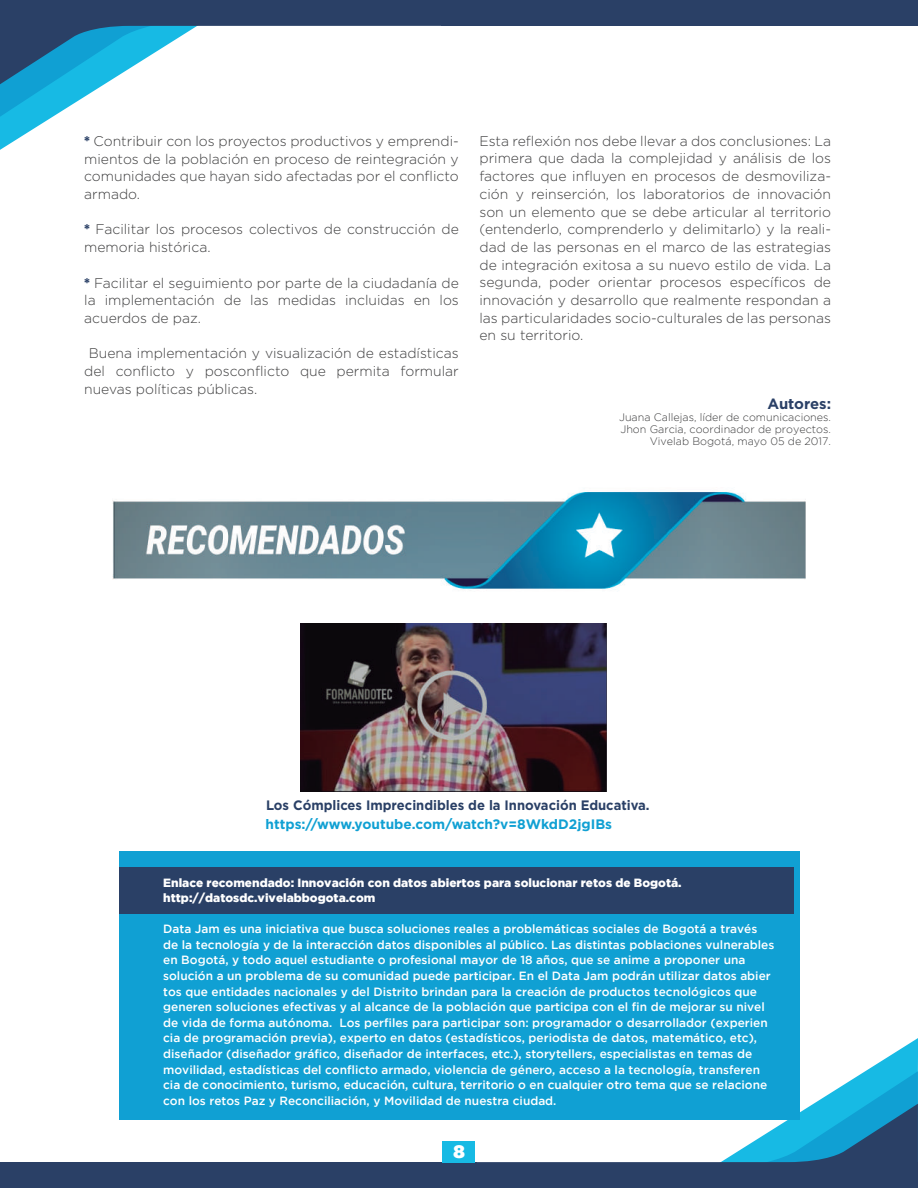
<style>
.page{position:relative;width:918px;height:1188px;background:#fff}
.page>*{position:absolute;margin:0;border:0;box-sizing:border-box;transform-origin:0 0}
.t1{font:18px "Gotham Ultra";color:#fff}
.t2{font:700 14.85px "Gotham";letter-spacing:-.005em;color:#2a4066}
.t3{font:300 13.95px/17.7px "Gotham";color:#3e3e3f;text-align:justify}
.t4{font:700 13.65px "Gotham";color:#2a4066;scale:.95 1}
.t5{font:700 13.65px "Gotham";color:#10a0d3}
.t6{font:500 11.85px/15.6px "Gotham";color:#fff}
.t7{font:900 11.85px/15.6px "Gotham";color:#fff}
.t8{font:300 10.8px/12px "Gotham";color:#3e3e3f;text-align:right}
.s1{font-weight:900;color:#2a4066}
</style>
<div class="page">
<svg style="left:0;top:0;width:441px;height:150px"></svg>
<div style="left:441px;top:0;width:477px;height:26px;background:#2a4066"></div>
<svg style="left:477px;top:1038px;width:441px;height:150px"></svg>
<div style="left:0;top:1162px;width:477px;height:26px;background:#2a4066"></div>
<img style="left:113px;top:492px;width:693px;height:98px">
<img style="left:300px;top:623px;width:306px;height:169px">
<div style="left:119px;top:851px;width:681px;height:269px;background:#10a0d3"></div>
<div style="left:119px;top:867px;width:675px;height:47px;background:#2a4066"></div>
<div style="left:442px;top:1141px;width:33px;height:21px;background:#17bae4"></div>
<p class="t3" style="left:84px;top:132px;width:376px"><span class="s1">*</span> Contribuir con los proyectos productivos y emprendi&shy;mientos de la población en proceso de reintegración y comunidades que hayan sido afectadas por el conflicto armado.</p>
<p class="t3" style="left:84px;top:221px;width:376px"><span class="s1">*</span> Facilitar los procesos colectivos de construcción de memoria histórica.</p>
<p class="t3" style="left:84px;top:274px;width:376px"><span class="s1">*</span> Facilitar el seguimiento por parte de la ciudadanía de la implementación de las medidas incluidas en los acuerdos de paz.</p>
<p class="t3" style="left:84px;top:344px;width:376px;text-indent:5px">Buena implementación y visualización de estadísticas del conflicto y posconflicto que permita formular nuevas políticas públicas.</p>
<p class="t3" style="left:479px;top:132px;width:353px">Esta reflexión nos debe llevar a dos conclusiones: La primera que dada la complejidad y análisis de los factores que influyen en procesos de desmoviliza&shy;ción y reinserción, los laboratorios de innovación son un elemento que se debe articular al territorio (entenderlo, comprenderlo y delimitarlo) y la reali&shy;dad de las personas en el marco de las estrategias de integración exitosa a su nuevo estilo de vida. La segunda, poder orientar procesos específicos de innovación y desarrollo que realmente respondan a las particularidades socio-culturales de las personas en su territorio.</p>
<p class="t2" style="left:767px;top:395px;width:65px">Autores:</p>
<p class="t8" style="left:619px;top:411px;width:213px">Juana Callejas, líder de comunicaciones.<br>Jhon Garcia, coordinador de proyectos.<br>Vivelab Bogotá, mayo 05 de 2017.</p>
<p class="t4" style="left:266px;top:798px;width:405px">Los Cómplices Imprecindibles de la Innovación Educativa.</p>
<p class="t5" style="left:266px;top:816px;width:348px">https://www.youtube.com/watch?v=8WkdD2jgIBs</p>
<p class="t7" style="left:163px;top:874px;width:520px">Enlace recomendado: Innovación con datos abiertos para solucionar retos de Bogotá. http://datosdc.vivelabbogota.com</p>
<p class="t6" style="left:163px;top:921px;width:613px">Data Jam es una iniciativa que busca soluciones reales a problemáticas sociales de Bogotá a través de la tecnología y de la interacción datos disponibles al público. Las distintas poblaciones vulnerables en Bogotá, y todo aquel estudiante o profesional mayor de 18 años, que se anime a proponer una solución a un problema de su comunidad puede participar. En el Data Jam podrán utilizar datos abier tos que entidades nacionales y del Distrito brindan para la creación de productos tecnológicos que generen soluciones efectivas y al alcance de la población que participa con el fin de mejorar su nivel de vida de forma autónoma. Los perfiles para participar son: programador o desarrollador (experien cia de programación previa), experto en datos (estadísticos, periodista de datos, matemático, etc), diseñador (diseñador gráfico, diseñador de interfaces, etc.), storytellers, especialistas en temas de movilidad, estadísticas del conflicto armado, violencia de género, acceso a la tecnología, transferen cia de conocimiento, turismo, educación, cultura, territorio o en cualquier otro tema que se relacione con los retos Paz y Reconciliación, y Movilidad de nuestra ciudad.</p>
<h1 class="t1" style="left:453px;top:1141px;width:13px">8</h1>
</div>
